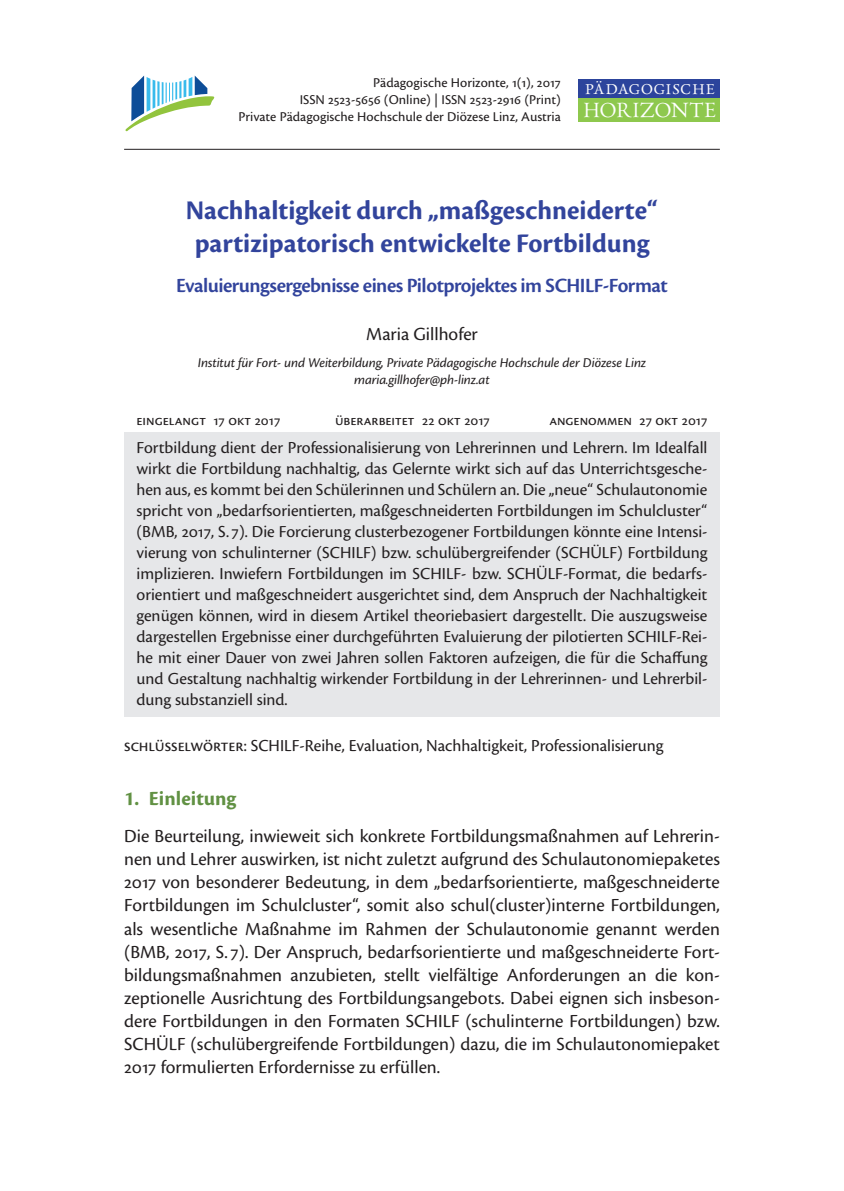
<style>
.page{position:relative;width:844px;height:1191px;background:#fff}
.page>*{position:absolute;margin:0;border:0;box-sizing:border-box;transform-origin:0 0}
.t1{font:28px/33.6px "Cronos Pro Bold Subh";color:#32449c;text-align:center}
.t2{font:600 21px "Cronos Pro";letter-spacing:-.025em;color:#32449c}
.t3{font:700 21px "Cronos Pro";color:#619143}
.t4{font:20.47px "Neacademia Display TEST";letter-spacing:-.035em;color:#fff}
.t5{font:19.25px/23.1px "Cronos Pro";color:#231f20;text-align:justify}
.t6{font:17.5px/21px "Cronos Pro";color:#231f20;text-align:justify}
.t7{font:16.97px "Neacademia Display TEST";letter-spacing:-.08em;color:#fff}
.t8{font:14.88px "Cronos Pro Capt";letter-spacing:-.005em;color:#231f20}
.t9{font:14px/16.8px "Cronos Pro Capt";color:#231f20;text-align:right}
.t10{font:14px/16.8px "Cronos Pro Capt It";letter-spacing:-.015em;color:#231f20;text-align:center}
</style>
<div class="page">
<hr style="left:124px;top:149px;width:595px;height:1px;background:#231f20">
<div style="left:578px;top:79px;width:141px;height:42px;background:#2c449c"></div>
<div style="left:578px;top:98px;width:141px;height:23px;background:#8ec84e"></div>
<svg style="left:125px;top:76px;width:90px;height:56px"></svg>
<div style="left:124px;top:432px;width:595px;height:284px;background:#e6e7e9"></div>
<p class="t9" style="left:238px;top:75px;width:324px">Pädagogische Horizonte, 1(1), 2017<br>ISSN 2523-5656 (Online) | ISSN 2523-2916 (Print)<br>Private Pädagogische Hochschule der Diözese Linz, Austria</p>
<p class="t7" style="left:582px;top:75px;width:134px">pädagogische</p>
<p class="t4" style="left:582px;top:92px;width:135px">HORIZONTE</p>
<h1 class="t1" style="left:186px;top:193px;width:473px">Nachhaltigkeit durch „maßgeschneiderte“ partizipatorisch entwickelte Fortbildung</h1>
<p class="t2" style="left:176px;top:274px;width:493px">Evaluierungsergebnisse eines Pilotprojektes im SCHILF-Format</p>
<p class="t5" style="left:366px;top:323px;width:113px">Maria Gillhofer</p>
<p class="t10" style="left:198px;top:354px;width:449px">Institut für Fort- und Weiterbildung, Private Pädagogische Hochschule der Diözese Linz maria.gillhofer@ph-linz.at</p>
<p class="t8" style="left:136px;top:411px;width:145px">eingelangt 17 okt 2017</p>
<p class="t8" style="left:335px;top:411px;width:156px">überarbeitet 22 okt 2017</p>
<p class="t8" style="left:549px;top:411px;width:160px">angenommen 27 Okt 2017</p>
<p class="t6" style="left:136px;top:437px;width:572px">Fortbildung dient der Professionalisierung von Lehrerinnen und Lehrern. Im Idealfall wirkt die Fortbildung nachhaltig, das Gelernte wirkt sich auf das Unterrichtsgesche&shy;hen aus, es kommt bei den Schülerinnen und Schülern an. Die „neue“ Schulautonomie spricht von „bedarfsorientierten, maßgeschneiderten Fortbildungen im Schulcluster“ (BMB, 2017, S. 7). Die Forcierung clusterbezogener Fortbildungen könnte eine Intensi&shy;vierung von schulinterner (SCHILF) bzw. schulübergreifender (SCHÜLF) Fortbildung implizieren. Inwiefern Fortbildungen im SCHILF- bzw. SCHÜLF-Format, die bedarfs&shy;orientiert und maßgeschneidert ausgerichtet sind, dem Anspruch der Nachhaltigkeit genügen können, wird in diesem Artikel theoriebasiert dargestellt. Die auszugsweise dargestellen Ergebnisse einer durchgeführten Evaluierung der pilotierten SCHILF-Rei&shy;he mit einer Dauer von zwei Jahren sollen Faktoren aufzeigen, die für die Schaffung und Gestaltung nachhaltig wirkender Fortbildung in der Lehrerinnen- und Lehrerbil&shy;dung substanziell sind.</p>
<p class="t6" style="left:124px;top:735px;width:541px">Schlüsselwörter: SCHILF-Reihe, Evaluation, Nachhaltigkeit, Professionalisierung</p>
<p class="t3" style="left:124px;top:786px;width:113px">1. Einleitung</p>
<p class="t5" style="left:124px;top:824px;width:597px">Die Beurteilung, inwieweit sich konkrete Fortbildungsmaßnahmen auf Lehrerin&shy;nen und Lehrer auswirken, ist nicht zuletzt aufgrund des Schulautonomiepaketes 2017 von besonderer Bedeutung, in dem „bedarfsorientierte, maßgeschneiderte Fortbildungen im Schulcluster“, somit also schul(cluster)interne Fortbildungen, als wesentliche Maßnahme im Rahmen der Schulautonomie genannt werden (BMB, 2017, S. 7). Der Anspruch, bedarfsorientierte und maßgeschneiderte Fort&shy;bildungsmaßnahmen anzubieten, stellt vielfältige Anforderungen an die kon&shy;zeptionelle Ausrichtung des Fortbildungsangebots. Dabei eignen sich insbeson&shy;dere Fortbildungen in den Formaten SCHILF (schulinterne Fortbildungen) bzw.<br>SCHÜLF (schulübergreifende Fortbildungen) dazu, die im Schulautonomiepaket 2017 formulierten Erfordernisse zu erfüllen.</p>
</div>
